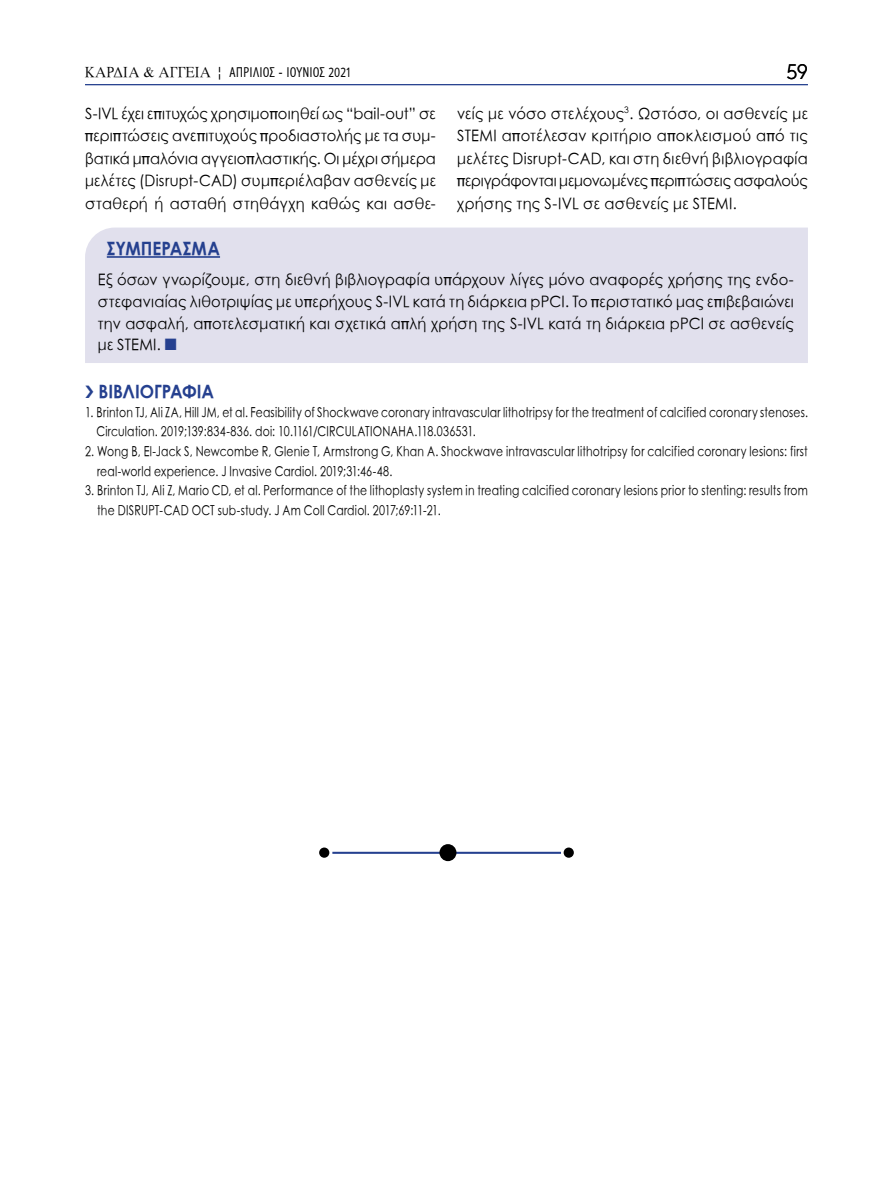
<style>
.page{position:relative;width:893px;height:1191px;background:#fff}
.page>*{position:absolute;margin:0;border:0;box-sizing:border-box;transform-origin:0 0}
.t1{font:21px "Abrade";color:#000;scale:.95 1}
.t2{font:18px "SK Century Gothic Pol Uni W Bold";color:#25408f;scale:.95 1}
.t3{font:15.45px/22.5px "SK Century Gothic Pol Uni W";letter-spacing:.015em;color:#000;text-align:justify;scale:.95 1}
.t4{font:15px "Mg Old Times UC Pol Normal";color:#000;scale:.95 1}
.t5{font:13.5px/19.5px "SK Century Gothic Pol Uni W";letter-spacing:.015em;color:#000;scale:.8 1}
.s1{color:#25408f}
</style>
<div class="page">
<hr style="left:85px;top:84px;width:723px;height:1px;background:#25408f">
<div style="left:85px;top:227px;width:723px;height:136px;background:#e1e0ed"></div>
<hr style="left:107px;top:256px;width:113px;height:2px;background:#25408f">
<hr style="left:332px;top:851px;width:229px;height:3px;background:#25408f">
<div style="left:439px;top:844px;width:17px;height:17px;background:#000;border-radius:50%"></div>
<div style="left:319px;top:847px;width:10px;height:10px;background:#000;border-radius:50%"></div>
<div style="left:564px;top:847px;width:10px;height:10px;background:#000;border-radius:50%"></div>
<p class="t4" style="left:85px;top:64px;width:145px">ΚΑΡΔΙΑ &amp; ΑΓΓΕΙΑ |</p>
<h1 class="t1" style="left:786px;top:58px;width:24px">59</h1>
<p class="t3" style="left:85px;top:102px;width:371px">S-IVL έχει επιτυχώς χρησιμοποιηθεί ως “bail-out” σε περιπτώσεις ανεπιτυχούς προδιαστολής με τα συμ&shy;βατικά μπαλόνια αγγειοπλαστικής. Οι μέχρι σήμερα μελέτες (Disrupt-CAD) συμπεριέλαβαν ασθενείς με σταθερή ή ασταθή στηθάγχη καθώς και ασθε-</p>
<p class="t3" style="left:457px;top:102px;width:371px">νείς με νόσο στελέχους<sup>3</sup>. Ωστόσο, οι ασθενείς με STEMI αποτέλεσαν κριτήριο αποκλεισμού από τις μελέτες Disrupt-CAD, και στη διεθνή βιβλιογραφία περιγράφονται μεμονωμένες περιπτώσεις ασφαλούς χρήσης της S-IVL σε ασθενείς με STEMI.</p>
<p class="t2" style="left:107px;top:235px;width:121px">ΣΥΜΠΈΡΑΣΜΑ</p>
<p class="t3" style="left:98px;top:269px;width:734px;line-height:21.6px">Εξ όσων γνωρίζουμε, στη διεθνή βιβλιογραφία υπάρχουν λίγες μόνο αναφορές χρήσης της ενδο&shy;στεφανιαίας λιθοτριψίας με υπερήχους S-IVL κατά τη διάρκεια pPCI. Tο περιστατικό μας επιβεβαιώνει την ασφαλή, αποτελεσματική και σχετικά απλή χρήση της S-IVL κατά τη διάρκεια pPCI σε ασθενείς με STEMI. <span class="s1">■</span></p>
<p class="t2" style="left:98px;top:378px;width:123px">ΒΙΒΛΙΟΓΡΑΦΊΑ</p>
<p class="t5" style="left:96px;top:402px;width:891px;text-indent:-11px">1. Brinton TJ, Ali ZA, Hill JM, et al. Feasibility of Shockwave coronary intravascular lithotripsy for the treatment of calcified coronary stenoses.<br>Circulation. 2019;139:834-836. doi: 10.1161/CIRCULATIONAHA.118.036531.</p>
<p class="t5" style="left:97px;top:441px;width:890px;text-indent:-12px">2. Wong B, El-Jack S, Newcombe R, Glenie T, Armstrong G, Khan A. Shockwave intravascular lithotripsy for calcified coronary lesions: first real-world experience. J Invasive Cardiol. 2019;31:46-48.</p>
<p class="t5" style="left:97px;top:481px;width:890px;text-indent:-12px">3. Brinton TJ, Ali Z, Mario CD, et al. Performance of the lithoplasty system in treating calcified coronary lesions prior to stenting: results from the DISRUPT-CAD OCT sub-study. J Am Coll Cardiol. 2017;69:11-21.</p>
</div>
